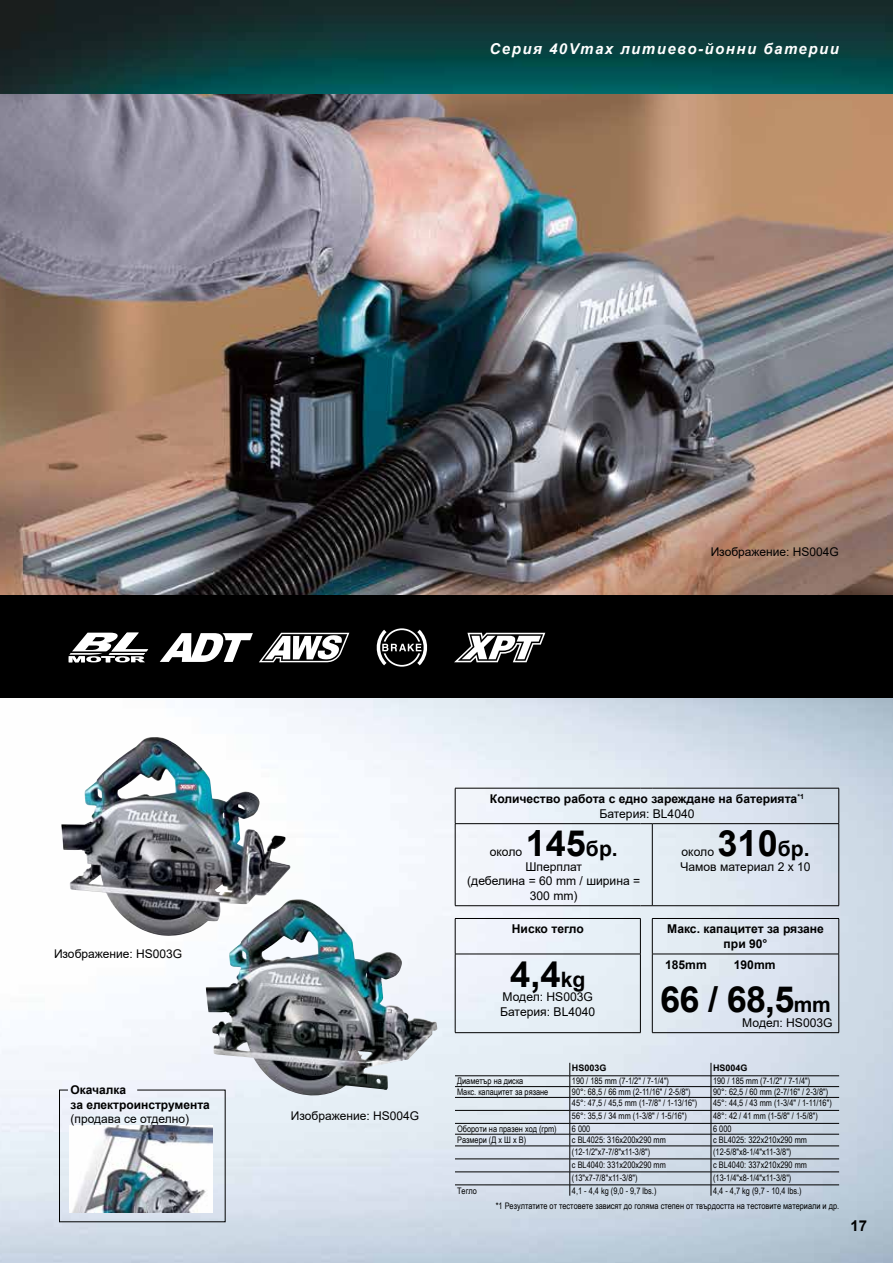
<style>
.page{position:relative;width:893px;height:1263px;background:#fff}
.page>*{position:absolute;margin:0;border:0;box-sizing:border-box;transform-origin:0 0}
.t1{font:700 36.3px "Arial";color:#000}
.t2{font:700 36.15px "Arial";color:#000}
.t3{font:700 36px "Arial";color:#000}
.t4{font:italic 700 15px "Arial";letter-spacing:.1em;color:#fff}
.t5{font:700 15px "Arial";color:#000}
.t6{font:700 12.15px/14.5px "Arial";color:#000;text-align:center}
.t7{font:12.15px/14.5px "Arial";color:#000;text-align:center}
.t8{font:12px "Arial";color:#000}
.t9{font:700 12px/14.4px "Arial";color:#000}
.t10{font:9px/15.5px "Arial Narrow";color:#000}
.t11{font:700 9px "Arial";color:#000}
.s1{font-weight:400}
.s2{font-size:21.15px}
.s3{font-size:21px}
</style>
<div class="page">
<img style="left:0;top:697px;width:893px;height:566px">
<img style="left:0;top:94px;width:893px;height:501px">
<img style="left:0;top:0;width:893px;height:94px">
<div style="left:0;top:595px;width:893px;height:102px;background:#000"></div>
<img style="left:61px;top:737px;width:229px;height:199px">
<img style="left:206px;top:899px;width:231px;height:200px">
<svg style="left:59px;top:1089px;width:167px;height:133px"></svg>
<svg style="left:69px;top:633px;width:79px;height:29px"></svg>
<svg style="left:160px;top:633px;width:93px;height:29px"></svg>
<svg style="left:259px;top:633px;width:90px;height:29px"></svg>
<svg style="left:376px;top:628px;width:52px;height:39px"></svg>
<svg style="left:454px;top:633px;width:91px;height:29px"></svg>
<hr style="left:455px;top:788px;width:185px;height:1px;background:#000">
<hr style="left:455px;top:788px;width:1px;height:35px;background:#000">
<svg style="left:640px;top:788px;width:12px;height:1px"></svg>
<hr style="left:652px;top:788px;width:187px;height:1px;background:#000">
<hr style="left:838px;top:788px;width:1px;height:35px;background:#000">
<hr style="left:455px;top:823px;width:185px;height:1px;background:#000">
<hr style="left:455px;top:824px;width:1px;height:81px;background:#000">
<svg style="left:640px;top:823px;width:12px;height:1px"></svg>
<hr style="left:652px;top:823px;width:187px;height:1px;background:#000">
<hr style="left:652px;top:824px;width:1px;height:81px;background:#000">
<hr style="left:838px;top:824px;width:1px;height:81px;background:#000">
<hr style="left:455px;top:905px;width:185px;height:1px;background:#000">
<svg style="left:640px;top:905px;width:12px;height:1px"></svg>
<hr style="left:652px;top:905px;width:187px;height:1px;background:#000">
<hr style="left:455px;top:918px;width:186px;height:1px;background:#000">
<hr style="left:455px;top:919px;width:1px;height:35px;background:#000">
<hr style="left:640px;top:919px;width:1px;height:35px;background:#000">
<hr style="left:652px;top:918px;width:187px;height:1px;background:#000">
<hr style="left:652px;top:919px;width:1px;height:35px;background:#000">
<hr style="left:838px;top:919px;width:1px;height:35px;background:#000">
<hr style="left:455px;top:954px;width:186px;height:1px;background:#000">
<hr style="left:455px;top:954px;width:1px;height:78px;background:#000">
<hr style="left:640px;top:954px;width:1px;height:78px;background:#000">
<hr style="left:652px;top:954px;width:187px;height:1px;background:#000">
<hr style="left:652px;top:954px;width:1px;height:78px;background:#000">
<hr style="left:838px;top:954px;width:1px;height:78px;background:#000">
<hr style="left:455px;top:1032px;width:186px;height:1px;background:#000">
<hr style="left:652px;top:1032px;width:187px;height:1px;background:#000">
<hr style="left:455px;top:1075px;width:115px;height:1px;background:#000">
<hr style="left:570px;top:1075px;width:141px;height:1px;background:#000">
<hr style="left:711px;top:1075px;width:128px;height:1px;background:#000">
<hr style="left:455px;top:1086px;width:115px;height:1px;background:#000">
<hr style="left:570px;top:1086px;width:141px;height:1px;background:#000">
<hr style="left:711px;top:1086px;width:128px;height:1px;background:#000">
<hr style="left:455px;top:1097px;width:115px;height:1px;background:#000">
<hr style="left:570px;top:1097px;width:141px;height:1px;background:#000">
<hr style="left:711px;top:1097px;width:128px;height:1px;background:#000">
<hr style="left:455px;top:1110px;width:115px;height:1px;background:#000">
<hr style="left:570px;top:1110px;width:141px;height:1px;background:#000">
<hr style="left:711px;top:1110px;width:128px;height:1px;background:#000">
<hr style="left:455px;top:1123px;width:115px;height:1px;background:#000">
<hr style="left:570px;top:1123px;width:141px;height:1px;background:#000">
<hr style="left:711px;top:1123px;width:128px;height:1px;background:#000">
<hr style="left:455px;top:1134px;width:115px;height:1px;background:#000">
<hr style="left:570px;top:1134px;width:141px;height:1px;background:#000">
<hr style="left:711px;top:1134px;width:128px;height:1px;background:#000">
<hr style="left:455px;top:1146px;width:115px;height:1px;background:#000">
<hr style="left:570px;top:1146px;width:141px;height:1px;background:#000">
<hr style="left:711px;top:1146px;width:128px;height:1px;background:#000">
<hr style="left:455px;top:1158px;width:115px;height:1px;background:#000">
<hr style="left:570px;top:1158px;width:141px;height:1px;background:#000">
<hr style="left:711px;top:1158px;width:128px;height:1px;background:#000">
<hr style="left:455px;top:1171px;width:115px;height:1px;background:#000">
<hr style="left:570px;top:1171px;width:141px;height:1px;background:#000">
<hr style="left:711px;top:1171px;width:128px;height:1px;background:#000">
<hr style="left:455px;top:1184px;width:115px;height:1px;background:#000">
<hr style="left:570px;top:1184px;width:141px;height:1px;background:#000">
<svg style="left:570px;top:1063px;width:1px;height:133px"></svg>
<hr style="left:711px;top:1184px;width:128px;height:1px;background:#000">
<svg style="left:711px;top:1063px;width:1px;height:133px"></svg>
<h3 class="t4" style="left:489px;top:39px;width:351px">Серия 40Vmax литиево-йонни батерии</h3>
<h3 class="t8" style="left:711px;top:543px;width:130px">Изображение: HS004G</h3>
<h3 class="t8" style="left:54px;top:946px;width:130px">Изображение: HS003G</h3>
<h3 class="t9" style="left:71px;top:1083px;width:141px">Окачалка<br>за електроинструмента</h3>
<h3 class="t8" style="left:71px;top:1111px;width:120px">(продава се отделно)</h3>
<h3 class="t8" style="left:291px;top:1107px;width:130px">Изображение: HS004G</h3>
<h3 class="t6" style="left:490px;top:792px;width:316px">Количество работа с едно зареждане на батерията<sup>*1<br></sup><span class="s1">Батерия: BL4040</span></h3>
<h3 class="t7" style="left:490px;top:844px;width:34px">около</h3>
<h2 class="t2" style="left:526px;top:818px;width:94px">145<span class="s2">бр.</span></h2>
<h3 class="t7" style="left:467px;top:859px;width:174px">Шперплат<br>(дебелина = 60 mm / ширина =<br>300 mm)</h3>
<h2 class="t2" style="left:717px;top:818px;width:94px">310<span class="s2">бр.</span></h2>
<h3 class="t7" style="left:680px;top:859px;width:132px">Чамов материал 2 x 10</h3>
<h3 class="t7" style="left:681px;top:844px;width:34px">около</h3>
<h3 class="t6" style="left:512px;top:922px;width:73px">Ниско тегло</h3>
<h3 class="t6" style="left:667px;top:922px;width:158px">Макс. капацитет за рязане при 90°</h3>
<h1 class="t1" style="left:510px;top:948px;width:77px">4,4<span class="s2">kg</span></h1>
<h3 class="t7" style="left:500px;top:989px;width:97px;text-align:left">Модел: HS003G<br>Батерия: BL4040</h3>
<h3 class="t6" style="left:665px;top:957px;width:43px">185mm</h3>
<h3 class="t6" style="left:734px;top:957px;width:43px">190mm</h3>
<h3 class="t3" style="left:660px;top:974px;width:172px">66 / 68,5<span class="s3">mm</span></h3>
<h3 class="t7" style="left:742px;top:1015px;width:92px">Модел: HS003G</h3>
<p class="t11" style="left:572px;top:1062px;width:36px">HS003G</p>
<p class="t11" style="left:713px;top:1062px;width:36px">HS004G</p>
<p class="t10" style="left:457px;top:1073px;width:68px">Диаметър на диска</p>
<p class="t10" style="left:572px;top:1073px;width:99px">190 / 185 mm (7-1/2" / 7-1/4")</p>
<p class="t10" style="left:713px;top:1073px;width:99px">190 / 185 mm (7-1/2" / 7-1/4")</p>
<p class="t10" style="left:457px;top:1084px;width:93px">Макс. капацитет за рязане</p>
<p class="t10" style="left:572px;top:1084px;width:120px">90°: 68,5 / 66 mm (2-11/16" / 2-5/8")</p>
<p class="t10" style="left:713px;top:1084px;width:117px">90°: 62,5 / 60 mm (2-7/16" / 2-3/8")</p>
<p class="t10" style="left:572px;top:1095px;width:127px">45°: 47,5 / 45,5 mm (1-7/8" / 1-13/16")</p>
<p class="t10" style="left:713px;top:1095px;width:120px">45°: 44,5 / 43 mm (1-3/4" / 1-11/16")</p>
<p class="t10" style="left:572px;top:1108px;width:117px">56°: 35,5 / 34 mm (1-3/8" / 1-5/16")</p>
<p class="t10" style="left:713px;top:1108px;width:106px">48°: 42 / 41 mm (1-5/8" / 1-5/8")</p>
<p class="t10" style="left:457px;top:1121px;width:101px">Обороти на празен ход (rpm)</p>
<p class="t10" style="left:572px;top:1121px;width:20px">6 000</p>
<p class="t10" style="left:713px;top:1121px;width:20px">6 000</p>
<p class="t10" style="left:457px;top:1131px;width:71px">Размери (Д x Ш x В)</p>
<p class="t10" style="left:572px;top:1131px;width:95px">с BL4025: 316x200x290 mm</p>
<p class="t10" style="left:713px;top:1131px;width:95px">с BL4025: 322x210x290 mm</p>
<p class="t10" style="left:572px;top:1143px;width:80px">(12-1/2"x7-7/8"x11-3/8")</p>
<p class="t10" style="left:713px;top:1143px;width:80px">(12-5/8"x8-1/4"x11-3/8")</p>
<p class="t10" style="left:572px;top:1156px;width:95px">с BL4040: 331x200x290 mm</p>
<p class="t10" style="left:713px;top:1156px;width:95px">с BL4040: 337x210x290 mm</p>
<p class="t10" style="left:572px;top:1169px;width:67px">(13"x7-7/8"x11-3/8")</p>
<p class="t10" style="left:713px;top:1169px;width:80px">(13-1/4"x8-1/4"x11-3/8")</p>
<p class="t10" style="left:457px;top:1182px;width:21px">Тегло</p>
<p class="t10" style="left:572px;top:1182px;width:86px">4,1 - 4,4 kg (9,0 - 9,7 lbs.)</p>
<p class="t10" style="left:496px;top:1182px;width:345px;text-indent:217px">4,4 - 4,7 kg (9,7 - 10,4 lbs.)<br>*1 Резултатите от тестовете зависят до голяма степен от твърдостта на тестовите материали и др.</p>
<h3 class="t5" style="left:850px;top:1215px;width:18px">17</h3>
</div>
